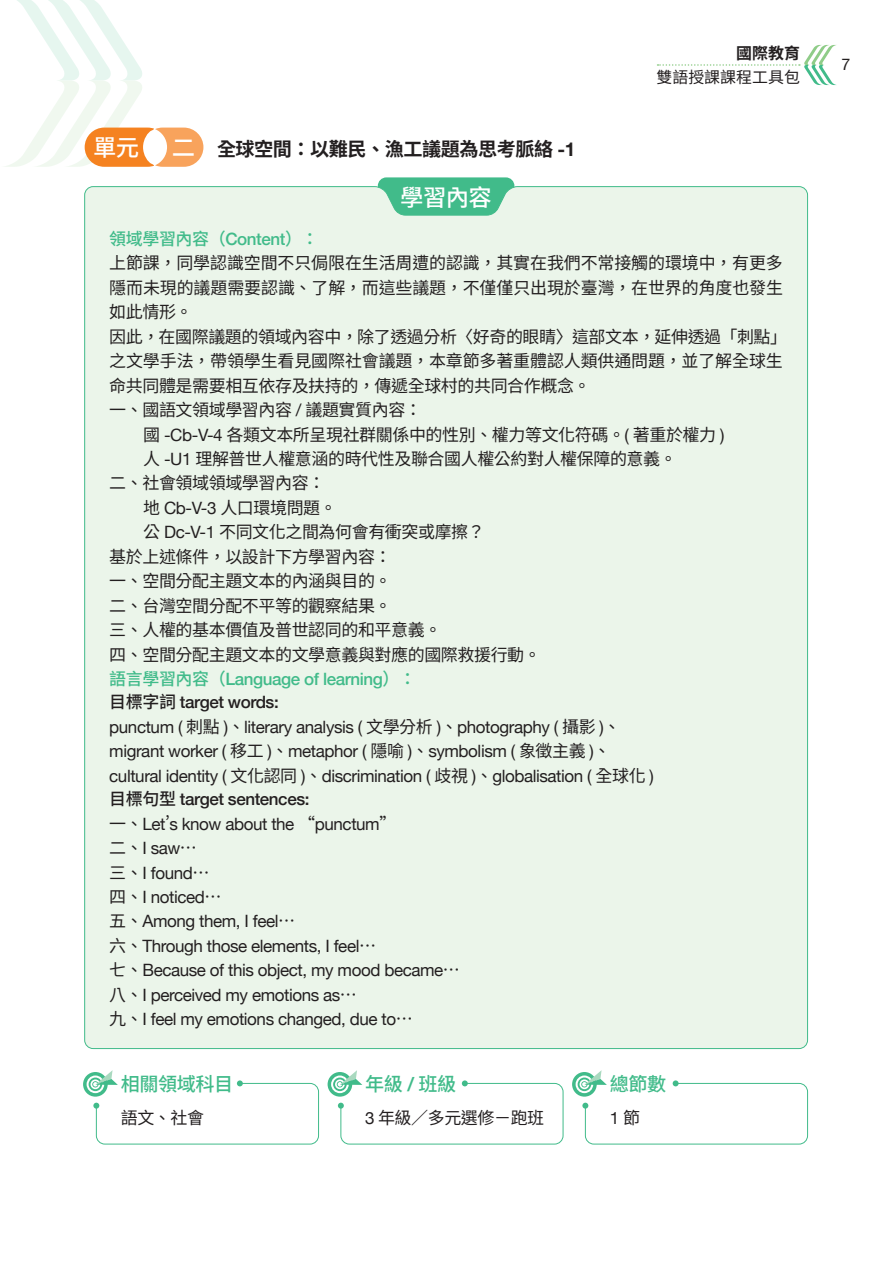
<style>
.page{position:relative;width:893px;height:1263px;background:#fff}
.page>*{position:absolute;margin:0;border:0;box-sizing:border-box;transform-origin:0 0}
.段落樣式1{font:500 23.4px "Source Han Sans TW";letter-spacing:-.025em;color:#fff}
.段落樣式1-2{font:700 19.2px "Source Han Sans TW";letter-spacing:-.025em;color:#231f20}
.段落樣式1-3{font:500 19.2px "Source Han Sans TW";letter-spacing:-.025em;color:#41bb8a}
.段落樣式1-4{font:16.95px/24.5px "Source Han Sans TW";letter-spacing:-.025em;color:#231f20;text-align:justify}
.段落樣式1-5{font:16.95px "Helvetica Neue";letter-spacing:-.025em;color:#231f20}
.段落樣式1-6{font:500 16.95px "Helvetica Neue";letter-spacing:-.025em;color:#231f20}
.段落樣式1-7{font:500 16.95px "Helvetica Neue";letter-spacing:-.025em;color:#41bb8a}
.段落樣式1-8{font:500 16.95px "Source Han Sans TW";letter-spacing:-.025em;color:#41bb8a}
.t1{font:15.9px "Source Han Sans TW";color:#231f20}
.t2{font:700 15.9px "Source Han Sans TW";color:#231f20}
.t3{font:15.9px "Helvetica Neue";color:#231f20}
.s1{font-family:"Helvetica Neue"}
.s2{font-family:"Source Han Sans TW"}
</style>
<div class="page">
<div style="left:378px;top:177px;width:136px;height:40px;background:#41bb8a;border-radius:9px"></div>
<svg style="left:5px;top:0;width:198px;height:167px"></svg>
<div style="left:84px;top:186px;width:724px;height:863px;background:#ebf5ea"></div>
<svg style="left:83px;top:1070px;width:236px;height:75px"></svg>
<svg style="left:328px;top:1070px;width:236px;height:75px"></svg>
<svg style="left:572px;top:1070px;width:236px;height:75px"></svg>
<svg style="left:657px;top:45px;width:179px;height:40px"></svg>
<p class="段落樣式1" style="left:93px;top:134px;width:48px">單元</p>
<p class="段落樣式1" style="left:172px;top:134px;width:25px">二</p>
<p class="段落樣式1-2" style="left:217px;top:138px;width:360px">全球空間：以難民、漁工議題為思考脈絡 <span class="s1">-1</span></p>
<p class="段落樣式1" style="left:400px;top:184px;width:93px">學習內容</p>
<p class="t2" style="left:736px;top:45px;width:65px">國際教育</p>
<p class="t1" style="left:656px;top:68px;width:145px">雙語授課課程工具包</p>
<p class="段落樣式1-8" style="left:109px;top:229px;width:211px">領域學習內容（<span class="s1">Content</span>）：</p>
<p class="段落樣式1-4" style="left:109px;top:251px;width:675px">上節課，同學認識空間不只侷限在生活周遭的認識，其實在我們不常接觸的環境中，有更多隱而未現的議題需要認識、了解，而這些議題，不僅僅只出現於臺灣，在世界的角度也發生如此情形。</p>
<p class="段落樣式1-4" style="left:109px;top:325px;width:679px;text-align:left">因此，在國際議題的領域內容中，除了透過分析〈好奇的眼睛〉這部文本，延伸透過「刺點」之文學手法，帶領學生看見國際社會議題，本章節多著重體認人類供通問題，並了解全球生命共同體是需要相互依存及扶持的，傳遞全球村的共同合作概念。</p>
<p class="段落樣式1-4" style="left:109px;top:398px;width:314px">一、國語文領域學習內容 <span class="s1">/</span> 議題實質內容：</p>
<p class="段落樣式1-4" style="left:143px;top:422px;width:583px">國 <span class="s1">-Cb-V-4</span> 各類文本所呈現社群關係中的性別、權力等文化符碼。<span class="s1">(</span> 著重於權力 <span class="s1">)</span></p>
<p class="段落樣式1-4" style="left:143px;top:447px;width:535px">人 <span class="s1">-U1</span> 理解普世人權意涵的時代性及聯合國人權公約對人權保障的意義。</p>
<p class="段落樣式1-4" style="left:109px;top:471px;width:218px">二、社會領域領域學習內容：</p>
<p class="段落樣式1-4" style="left:143px;top:496px;width:195px">地 <span class="s1">Cb-V-3</span> 人口環境問題。</p>
<p class="段落樣式1-4" style="left:143px;top:520px;width:343px">公 <span class="s1">Dc-V-1</span> 不同文化之間為何會有衝突或摩擦？</p>
<p class="段落樣式1-4" style="left:109px;top:545px;width:284px">基於上述條件，以設計下方學習內容：</p>
<p class="段落樣式1-4" style="left:109px;top:569px;width:284px">一、空間分配主題文本的內涵與目的。</p>
<p class="段落樣式1-4" style="left:109px;top:594px;width:284px">二、台灣空間分配不平等的觀察結果。</p>
<p class="段落樣式1-4" style="left:109px;top:618px;width:334px">三、人權的基本價值及普世認同的和平意義。</p>
<p class="段落樣式1-4" style="left:109px;top:642px;width:433px">四、空間分配主題文本的文學意義與對應的國際救援行動。</p>
<p class="段落樣式1-7" style="left:109px;top:665px;width:308px"><span class="s2">語言學習內容（</span>Language of learning<span class="s2">）：</span></p>
<p class="段落樣式1-6" style="left:109px;top:689px;width:171px"><span class="s2">目標字詞</span> target words:</p>
<p class="段落樣式1-5" style="left:109px;top:715px;width:513px">punctum ( <span class="s2">刺點</span> )<span class="s2">、</span>literary analysis ( <span class="s2">文學分析</span> )<span class="s2">、</span>photography ( <span class="s2">攝影</span> )<span class="s2">、</span></p>
<p class="段落樣式1-5" style="left:109px;top:739px;width:503px">migrant worker ( <span class="s2">移工</span> )<span class="s2">、</span>metaphor ( <span class="s2">隱喻</span> )<span class="s2">、</span>symbolism ( <span class="s2">象徵主義</span> )<span class="s2">、</span></p>
<p class="段落樣式1-5" style="left:109px;top:763px;width:546px">cultural identity ( <span class="s2">文化認同</span> )<span class="s2">、</span>discrimination ( <span class="s2">歧視</span> )<span class="s2">、</span>globalisation ( <span class="s2">全球化</span> )</p>
<p class="段落樣式1-6" style="left:109px;top:785px;width:202px"><span class="s2">目標句型</span> target sentences:</p>
<p class="段落樣式1-5" style="left:109px;top:811px;width:289px"><span class="s2">一、</span>Let<span class="s2">’</span>s know about the <span class="s2">“</span>punctum<span class="s2">”</span></p>
<p class="段落樣式1-5" style="left:109px;top:836px;width:89px"><span class="s2">二、</span>I saw<span class="s2">…</span></p>
<p class="段落樣式1-5" style="left:109px;top:860px;width:102px"><span class="s2">三、</span>I found<span class="s2">…</span></p>
<p class="段落樣式1-5" style="left:109px;top:885px;width:114px"><span class="s2">四、</span>I noticed<span class="s2">…</span></p>
<p class="段落樣式1-5" style="left:109px;top:909px;width:187px"><span class="s2">五、</span>Among them, I feel<span class="s2">…</span></p>
<p class="段落樣式1-5" style="left:109px;top:934px;width:268px"><span class="s2">六、</span>Through those elements, I feel<span class="s2">…</span></p>
<p class="段落樣式1-5" style="left:109px;top:958px;width:352px"><span class="s2">七、</span>Because of this object, my mood became<span class="s2">…</span></p>
<p class="段落樣式1-5" style="left:109px;top:982px;width:249px"><span class="s2">八、</span>I perceived my emotions as<span class="s2">…</span></p>
<p class="段落樣式1-5" style="left:109px;top:1007px;width:305px"><span class="s2">九、</span>I feel my emotions changed, due to<span class="s2">…</span></p>
<p class="段落樣式1-3" style="left:121px;top:1073px;width:114px">相關領域科目</p>
<p class="段落樣式1-3" style="left:365px;top:1073px;width:92px">年級 <span class="s1">/</span> 班級</p>
<p class="段落樣式1-3" style="left:610px;top:1073px;width:58px">總節數</p>
<p class="段落樣式1-4" style="left:121px;top:1105px;width:85px">語文、社會</p>
<p class="段落樣式1-4" style="left:365px;top:1105px;width:180px"><span class="s1">3</span> 年級／多元選修－跑班</p>
<p class="段落樣式1-5" style="left:610px;top:1105px;width:32px">1<span class="s2">節</span></p>
<p class="t3" style="left:842px;top:53px;width:10px">7</p>
</div>
